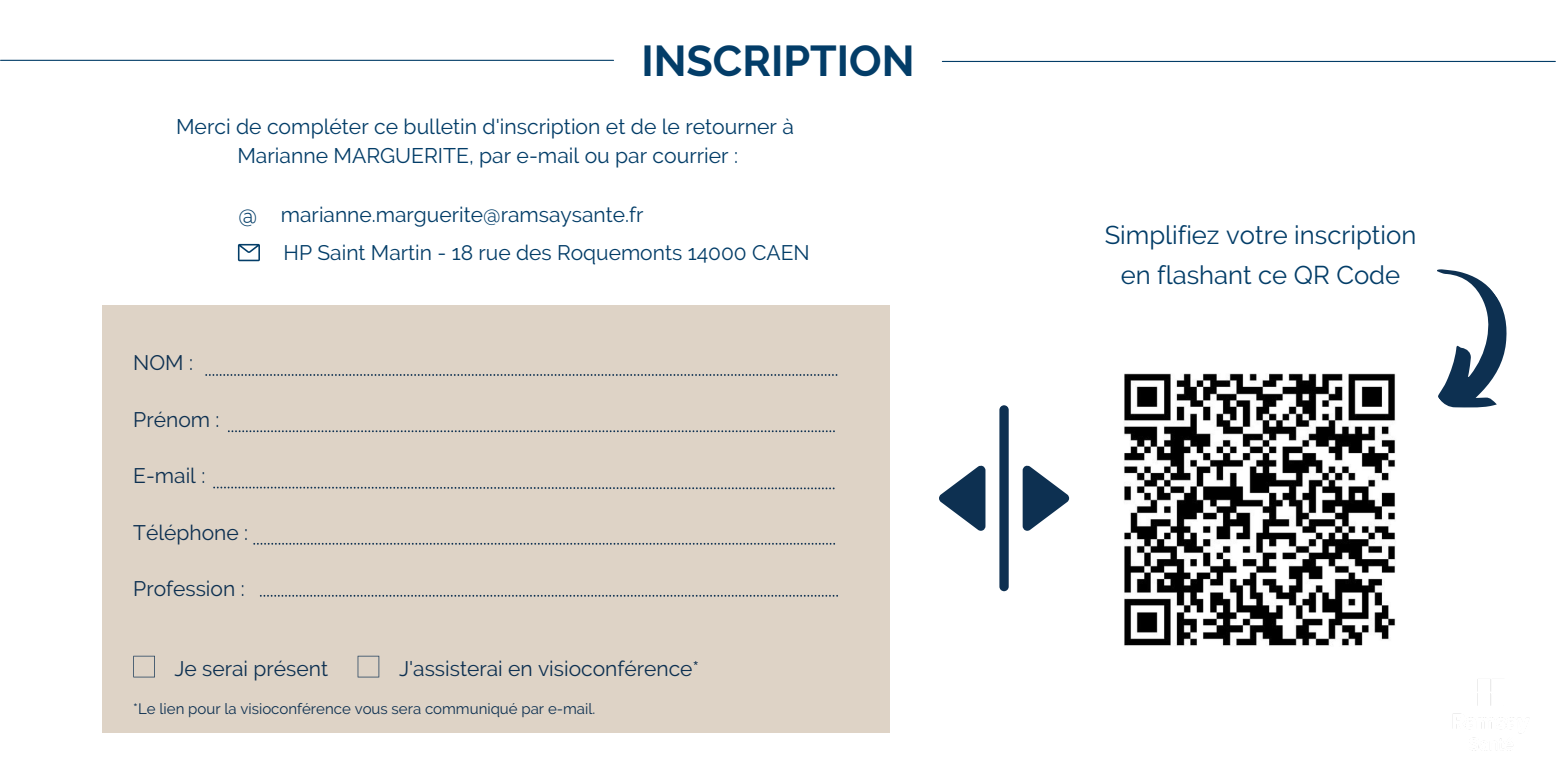
<style>
.page{position:relative;width:1556px;height:778px;background:#fff}
.page>*{position:absolute;margin:0;border:0;box-sizing:border-box;transform-origin:0 0}
.t1{font:700 43.05px "Raleway";color:#033d68}
.t2{font:25.65px/40.5px "Raleway";color:#033d68;text-align:center}
.t3{font:22.5px "Raleway";color:#033d68}
.t4{font:21.15px/29.5px "Raleway";color:#033d68;text-align:center}
.t5{font:21px "Raleway";color:#0d3051}
.t6{font:21px/38.3px "Raleway";color:#033d68}
.t7{font:15px "Raleway";color:#0d3051}
</style>
<div class="page">
<hr style="left:1px;top:60px;width:612px;height:1px;background:#033d68">
<hr style="left:942px;top:61px;width:613px;height:1px;background:#033d68">
<svg style="left:238px;top:244px;width:22px;height:17px"></svg>
<div style="left:102px;top:305px;width:787px;height:427px;background:#ded3c6"></div>
<svg style="left:133px;top:655px;width:22px;height:22px"></svg>
<svg style="left:205px;top:374px;width:632px;height:2px"></svg>
<svg style="left:228px;top:430px;width:606px;height:2px"></svg>
<svg style="left:213px;top:486px;width:621px;height:3px"></svg>
<svg style="left:253px;top:543px;width:582px;height:1px"></svg>
<svg style="left:1437px;top:269px;width:70px;height:139px"></svg>
<div style="left:999px;top:405px;width:9px;height:186px;background:#0d3051;border-radius:5px"></div>
<svg style="left:939px;top:465px;width:46px;height:66px"></svg>
<svg style="left:1022px;top:465px;width:47px;height:66px"></svg>
<svg style="left:357px;top:655px;width:22px;height:22px"></svg>
<svg style="left:260px;top:595px;width:578px;height:1px"></svg>
<img style="left:1452px;top:679px;width:77px;height:72px">
<img style="left:1124px;top:373px;width:272px;height:273px">
<h1 class="t1" style="left:641px;top:35px;width:275px">INSCRIPTION</h1>
<p class="t4" style="left:176px;top:112px;width:619px">Merci de compléter ce bulletin d'inscription et de le retourner à<br>Marianne MARGUERITE, par e-mail ou par courrier :</p>
<p class="t3" style="left:239px;top:202px;width:20px">@</p>
<p class="t6" style="left:281px;top:195px;width:530px">marianne.marguerite@ramsaysante.fr<br>HP Saint Martin - 18 rue des Roquemonts 14000 CAEN</p>
<p class="t5" style="left:133px;top:351px;width:61px">NOM :</p>
<p class="t5" style="left:133px;top:407px;width:88px">Prénom :</p>
<p class="t5" style="left:133px;top:463px;width:73px">E-mail :</p>
<p class="t5" style="left:133px;top:520px;width:116px">Téléphone :</p>
<p class="t5" style="left:133px;top:576px;width:113px">Profession :</p>
<p class="t5" style="left:174px;top:656px;width:155px">Je serai présent</p>
<p class="t5" style="left:399px;top:656px;width:302px">J'assisterai en visioconférence*</p>
<p class="t7" style="left:133px;top:700px;width:463px">*Le lien pour la visioconférence vous sera communiqué par e-mail.</p>
<p class="t2" style="left:1104px;top:214px;width:313px">Simplifiez votre inscription en flashant ce QR Code</p>
</div>
